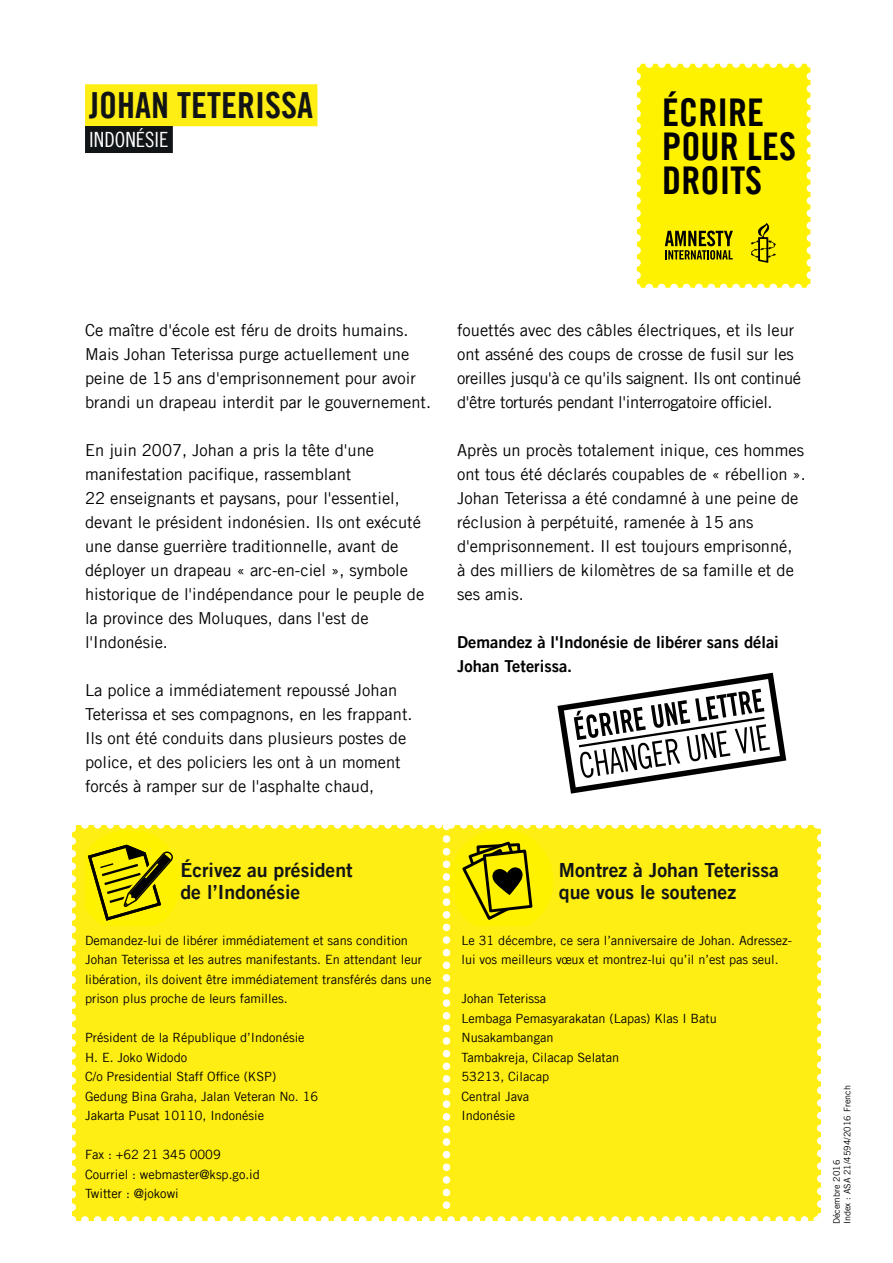
<style>
.page{position:relative;width:893px;height:1263px;background:#fff}
.page>*{position:absolute;margin:0;border:0;box-sizing:border-box;transform-origin:0 0}
.t1{font:38.25px/34.5px "Amnesty Trade Gothic Bd Cn 20";color:#000}
.t2{font:36px "Amnesty Trade Gothic Bd Cn 20";color:#111416}
.t3{font:21px "Amnesty Trade Gothic Cn 18";color:#fff}
.t4{font:19.5px/22.5px "Amnesty Trade Gothic Bd 2";color:#111416}
.t5{font:16.5px/24px "Amnesty Trade Gothic";color:#000}
.t6{font:16.5px/24px "Amnesty Trade Gothic";letter-spacing:-.02em;color:#000}
.t7{font:16.5px/24px "Amnesty Trade Gothic Bd 2";color:#000}
.t8{font:12.75px/19.5px "Amnesty Trade Gothic";color:#000}
.t9{font:9px/10.5px "Amnesty Trade Gothic";color:#000}
</style>
<div class="page">
<div style="left:85px;top:84px;width:232px;height:42px;background:#ffee14"></div>
<div style="left:85px;top:126px;width:88px;height:27px;background:#111416"></div>
<svg style="left:72px;top:673px;width:749px;height:548px"></svg>
<svg style="left:637px;top:64px;width:173px;height:224px;background:#f7eb09"></svg>
<h2 class="t2" style="left:89px;top:84px;width:225px">JOHAN TETERISSA</h2>
<p class="t3" style="left:89px;top:127px;width:81px">INDONÉSIE</p>
<h1 class="t1" style="left:662px;top:94px;width:135px">ÉCRIRE<br>POUR LES<br>DROITS</h1>
<p class="t5" style="left:85px;top:318px;width:348px">Ce maître d'école est féru de droits humains.<br>Mais Johan Teterissa purge actuellement une peine de 15 ans d'emprisonnement pour avoir brandi un drapeau interdit par le gouvernement.</p>
<p class="t5" style="left:85px;top:438px;width:341px">En juin 2007, Johan a pris la tête d'une manifestation pacifique, rassemblant<br>22 enseignants et paysans, pour l'essentiel, devant le président indonésien. Ils ont exécuté une danse guerrière traditionnelle, avant de déployer un drapeau « arc-en-ciel », symbole historique de l'indépendance pour le peuple de la province des Moluques, dans l'est de l'Indonésie.</p>
<p class="t5" style="left:85px;top:678px;width:329px">La police a immédiatement repoussé Johan Teterissa et ses compagnons, en les frappant.<br>Ils ont été conduits dans plusieurs postes de police, et des policiers les ont à un moment forcés à ramper sur de l'asphalte chaud,</p>
<p class="t6" style="left:457px;top:318px;width:345px">fouettés avec des câbles électriques, et ils leur ont asséné des coups de crosse de fusil sur les oreilles jusqu'à ce qu'ils saignent. Ils ont continué d'être torturés pendant l'interrogatoire officiel.</p>
<p class="t5" style="left:457px;top:438px;width:350px">Après un procès totalement inique, ces hommes ont tous été déclarés coupables de « rébellion ».<br>Johan Teterissa a été condamné à une peine de réclusion à perpétuité, ramenée à 15 ans d'emprisonnement. Il est toujours emprisonné,<br>à des milliers de kilomètres de sa famille et de ses amis.</p>
<p class="t7" style="left:457px;top:630px;width:323px">Demandez à l'Indonésie de libérer sans délai<br>Johan Teterissa.</p>
<p class="t4" style="left:180px;top:858px;width:174px">Écrivez au président de l’Indonésie</p>
<p class="t4" style="left:559px;top:858px;width:222px">Montrez à Johan Teterissa que vous le soutenez</p>
<p class="t8" style="left:85px;top:930px;width:348px">Demandez-lui de libérer immédiatement et sans condition Johan Teterissa et les autres manifestants. En attendant leur libération, ils doivent être immédiatement transférés dans une prison plus proche de leurs familles.</p>
<p class="t8" style="left:85px;top:1028px;width:235px">Président de la République d’Indonésie<br>H. E. Joko Widodo<br>C/o Presidential Staff Office (KSP)<br>Gedung Bina Graha, Jalan Veteran No. 16<br>Jakarta Pusat 10110, Indonésie</p>
<p class="t8" style="left:85px;top:1145px;width:176px">Fax : +62 21 345 0009<br>Courriel : webmaster@ksp.go.id<br>Twitter : @jokowi</p>
<p class="t8" style="left:461px;top:930px;width:332px">Le 31 décembre, ce sera l’anniversaire de Johan. Adressez&shy;lui vos meilleurs vœux et montrez-lui qu’il n’est pas seul.</p>
<p class="t8" style="left:461px;top:989px;width:257px">Johan Teterissa<br>Lembaga Pemasyarakatan (Lapas) Klas I Batu<br>Nusakambangan<br>Tambakreja, Cilacap Selatan<br>53213, Cilacap<br>Central Java<br>Indonésie</p>
<p class="t9" style="left:831px;top:1224px;width:140px;rotate:-90deg">Décembre 2016<br>Index : ASA 21/4594/2016 French</p>
</div>
